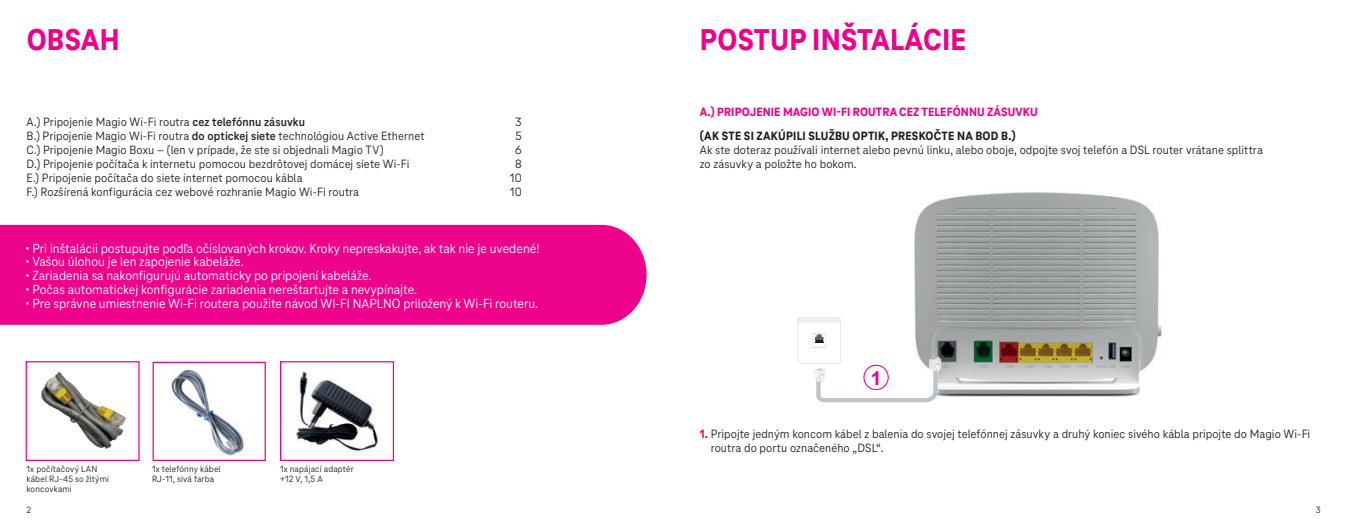
<style>
.page{position:relative;width:1347px;height:532px;background:#fff}
.page>*{position:absolute;margin:0;border:0;box-sizing:border-box;transform-origin:0 0}
.t1{font:800 31.25px "Tele Neo";letter-spacing:.01em;color:#ed028c}
.t2{font:700 19.25px "Arial";color:#ed028c}
.t3{font:13.75px "Tele Neo";color:#fff}
.t4{font:12.5px/14.1px "Tele Neo";letter-spacing:.005em;color:#231f20}
.t5{font:800 12.5px "Tele Neo";letter-spacing:.01em;color:#ed028c}
.t6{font:800 12.5px "Tele Neo";letter-spacing:.015em;color:#231f20}
.t7{font:9.5px "Tele Neo";color:#231f20}
.t8{font:9.38px/10px "Tele Neo";letter-spacing:.015em;color:#231f20}
.s1{font-weight:700}
.s2{font-weight:800;color:#ed028c}
</style>
<div class="page">
<svg style="left:26px;top:361px;width:114px;height:100px"></svg>
<svg style="left:152px;top:361px;width:114px;height:100px"></svg>
<svg style="left:280px;top:361px;width:114px;height:100px"></svg>
<img style="left:878px;top:192px;width:284px;height:211px">
<svg style="left:797px;top:317px;width:144px;height:85px"></svg>
<div style="left:0;top:225px;width:646px;height:100px;background:#ed028c"></div>
<h1 class="t1" style="left:27px;top:22px;width:94px">OBSAH</h1>
<p class="t4" style="left:27px;top:114px;width:280px">A.) Pripojenie Magio Wi-Fi routra <span class="s1">cez telefónnu zásuvku</span></p>
<p class="t4" style="left:515px;top:114px;width:8px">3</p>
<p class="t4" style="left:27px;top:129px;width:399px">B.) Pripojenie Magio Wi-Fi routra <span class="s1">do optickej siete</span> technológiou Active Ethernet</p>
<p class="t4" style="left:515px;top:129px;width:8px">5</p>
<p class="t4" style="left:27px;top:143px;width:358px">C.) Pripojenie Magio Boxu – (len v prípade, že ste si objednali Magio TV)</p>
<p class="t4" style="left:515px;top:143px;width:8px">6</p>
<p class="t4" style="left:27px;top:157px;width:384px">D.) Pripojenie počítača k internetu pomocou bezdrôtovej domácej siete Wi-Fi</p>
<p class="t4" style="left:515px;top:157px;width:8px">8</p>
<p class="t4" style="left:27px;top:171px;width:277px">E.) Pripojenie počítača do siete internet pomocou kábla</p>
<p class="t4" style="left:510px;top:171px;width:13px">10</p>
<p class="t4" style="left:27px;top:185px;width:334px">F.) Rozšírená konfigurácia cez webové rozhranie Magio Wi-Fi routra</p>
<p class="t4" style="left:510px;top:185px;width:13px">10</p>
<p class="t3" style="left:26px;top:240px;width:515px"><span class="s1">•</span> Pri inštalácii postupujte podľa očíslovaných krokov. Kroky nepreskakujte, ak tak nie je uvedené!</p>
<p class="t3" style="left:26px;top:254px;width:220px"><span class="s1">•</span> Vašou úlohou je len zapojenie kabeláže.</p>
<p class="t3" style="left:26px;top:268px;width:347px"><span class="s1">•</span> Zariadenia sa nakonfigurujú automaticky po pripojení kabeláže.</p>
<p class="t3" style="left:26px;top:281px;width:393px"><span class="s1">•</span> Počas automatickej konfigurácie zariadenia nereštartujte a nevypínajte.</p>
<p class="t3" style="left:26px;top:295px;width:514px"><span class="s1">•</span> Pre správne umiestnenie Wi-Fi routera použite návod WI-FI NAPLNO priložený k Wi-Fi routeru.</p>
<p class="t8" style="left:27px;top:463px;width:84px">1x počítačový LAN kábel RJ-45 so žltými koncovkami</p>
<p class="t8" style="left:152px;top:463px;width:70px">1x telefónny kábel<br>RJ-11, sivá farba</p>
<p class="t8" style="left:280px;top:463px;width:75px">1x napájací adaptér +12 V, 1,5 A</p>
<h1 class="t1" style="left:700px;top:22px;width:268px">POSTUP INŠTALÁCIE</h1>
<p class="t5" style="left:700px;top:105px;width:339px">A.) PRIPOJENIE MAGIO WI-FI ROUTRA CEZ TELEFÓNNU ZÁSUVKU</p>
<p class="t6" style="left:699px;top:129px;width:317px">(AK STE SI ZAKÚPILI SLUŽBU OPTIK, PRESKOČTE NA BOD B.)</p>
<p class="t4" style="left:699px;top:143px;width:564px">Ak ste doteraz používali internet alebo pevnú linku, alebo oboje, odpojte svoj telefón a DSL router vrátane splittra zo zásuvky a položte ho bokom.</p>
<h2 class="t2" style="left:870px;top:365px;width:12px">1</h2>
<p class="t4" style="left:710px;top:426px;width:601px;text-indent:-11px"><span class="s2">1.</span> Pripojte jedným koncom kábel z balenia do svojej telefónnej zásuvky a druhý koniec sivého kábla pripojte do Magio Wi-Fi routra do portu označeného „DSL“.</p>
<p class="t7" style="left:27px;top:504px;width:6px">2</p>
<p class="t7" style="left:1315px;top:504px;width:6px">3</p>
</div>
